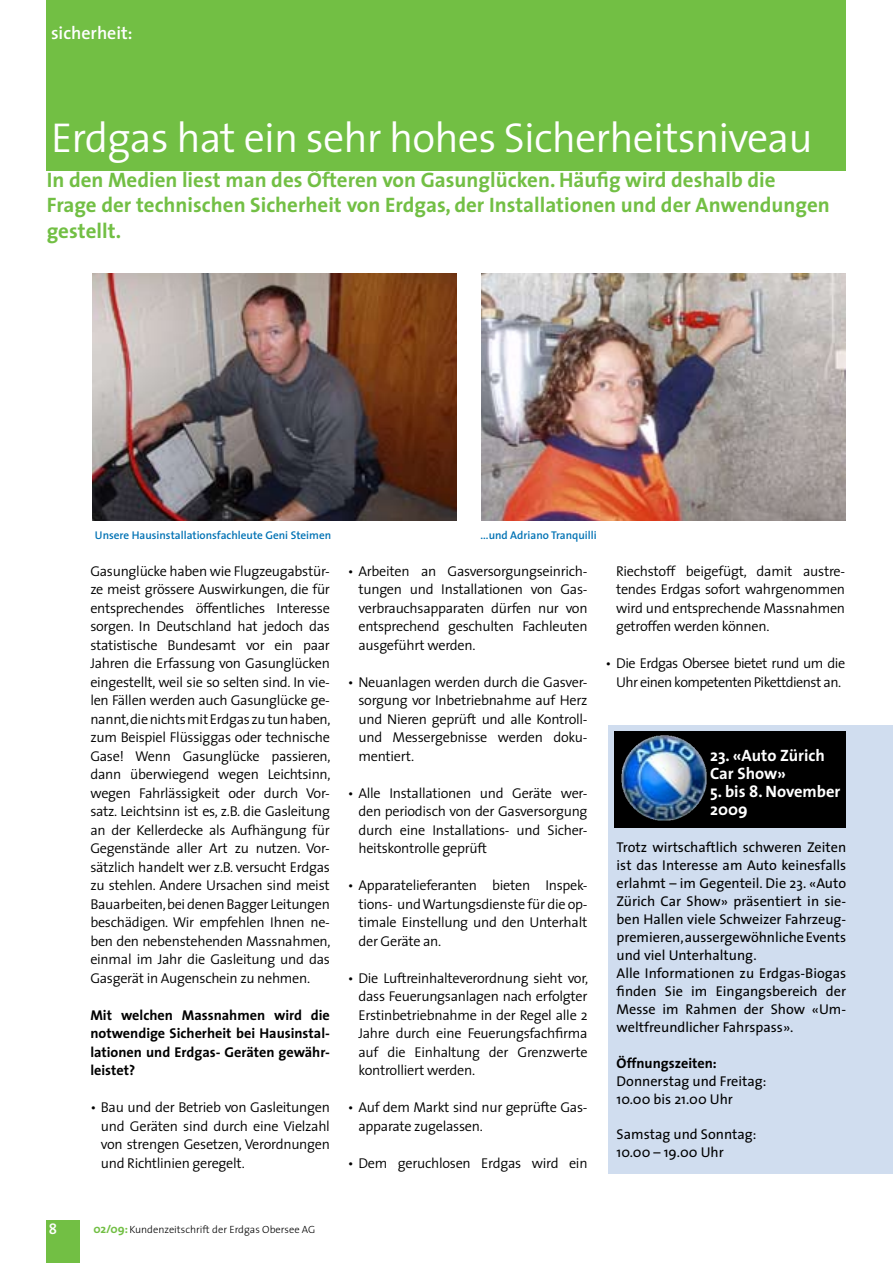
<style>
.page{position:relative;width:893px;height:1263px;background:#fff}
.page>*{position:absolute;margin:0;border:0;box-sizing:border-box;transform-origin:0 0}
.t1{font:300 42px "The Sans";letter-spacing:-.02em;color:#fff}
.t2{font:700 21px/25.2px "The Sans";color:#72bf44}
.t3{font:600 18px "The Sans";color:#fff}
.t4{font:700 16.5px/18px "The Sans";color:#fff}
.t5{font:600 15px "The Sans";color:#fff}
.t6{font:300 14.25px/18.5px "The Sans";letter-spacing:-.02em;color:#000;text-align:justify}
.t7{font:14.25px/18px "The Sans";color:#000}
.t8{font:700 14.25px/18.5px "The Sans";color:#000;text-align:justify}
.t9{font:300 14.25px/18.5px "The Sans";letter-spacing:-.04em;color:#000;text-align:center}
.t10{font:600 11.25px "The Sans";color:#0072b4}
.t11{font:300 10.5px "The Sans";color:#000}
.s1{font-weight:700;font-size:12px;color:#72bf44}
</style>
<div class="page">
<div style="left:608px;top:725px;width:285px;height:448px;background:#d0ddef"></div>
<div style="left:614px;top:731px;width:231px;height:96px;background:#000"></div>
<img style="left:621px;top:735px;width:86px;height:86px">
<img style="left:92px;top:273px;width:364px;height:247px">
<img style="left:482px;top:273px;width:363px;height:247px">
<div style="left:47px;top:0;width:799px;height:170px;background:#72bf44"></div>
<div style="left:47px;top:1220px;width:33px;height:43px;background:#72bf44"></div>
<p class="t3" style="left:51px;top:17px;width:83px">sicherheit:</p>
<h1 class="t1" style="left:51px;top:103px;width:763px">Erdgas hat ein sehr hohes Sicherheitsniveau</h1>
<h2 class="t2" style="left:47px;top:167px;width:784px">In den Medien liest man des Öfteren von Gasunglücken. Häufig wird deshalb die<br>Frage der technischen Sicherheit von Erdgas, der Installationen und der Anwendungen gestellt.</h2>
<p class="t10" style="left:95px;top:525px;width:238px">Unsere Hausinstallationsfachleute Geni Steimen</p>
<p class="t10" style="left:480px;top:525px;width:118px">...und Adriano Tranquilli</p>
<p class="t6" style="left:90px;top:561px;width:242px">Gasunglücke haben wie Flugzeugabstür&shy;ze meist grössere Auswirkungen, die für entsprechendes öffentliches Interesse sorgen. In Deutschland hat jedoch das statistische Bundesamt vor ein paar Jahren die Erfassung von Gasunglücken eingestellt, weil sie so selten sind. In vie&shy;len Fällen werden auch Gasunglücke ge&shy;nannt, die nichts mit Erdgas zu tun haben, zum Beispiel Flüssiggas oder technische Gase! Wenn Gasunglücke passieren, dann überwiegend wegen Leichtsinn, wegen Fahrlässigkeit oder durch Vor&shy;satz. Leichtsinn ist es, z.B. die Gasleitung an der Kellerdecke als Aufhängung für Gegenstände aller Art zu nutzen. Vor&shy;sätzlich handelt wer z.B. versucht Erdgas zu stehlen. Andere Ursachen sind meist Bauarbeiten, bei denen Bagger Leitungen beschädigen. Wir empfehlen Ihnen ne&shy;ben den nebenstehenden Massnahmen, einmal im Jahr die Gasleitung und das Gasgerät in Augenschein zu nehmen.</p>
<p class="t8" style="left:90px;top:1005px;width:241px">Mit welchen Massnahmen wird die notwendige Sicherheit bei Hausinstal&shy;lationen und Erdgas- Geräten gewähr&shy;leistet?</p>
<p class="t6" style="left:101px;top:1097px;width:231px;text-indent:-11px">• Bau und der Betrieb von Gasleitungen und Geräten sind durch eine Vielzahl von strengen Gesetzen, Verordnungen und Richtlinien geregelt.</p>
<p class="t6" style="left:358px;top:561px;width:231px;text-indent:-11px">• Arbeiten an Gasversorgungseinrich&shy;tungen und Installationen von Gas&shy;verbrauchsapparaten dürfen nur von entsprechend geschulten Fachleuten ausgeführt werden.</p>
<p class="t6" style="left:358px;top:672px;width:231px;text-indent:-11px">• Neuanlagen werden durch die Gasver&shy;sorgung vor Inbetriebnahme auf Herz und Nieren geprüft und alle Kontroll&shy;und Messergebnisse werden doku&shy;mentiert.</p>
<p class="t6" style="left:358px;top:783px;width:231px;text-indent:-11px">• Alle Installationen und Geräte wer&shy;den periodisch von der Gasversorgung durch eine Installations- und Sicher&shy;heitskontrolle geprüft</p>
<p class="t6" style="left:358px;top:875px;width:231px;text-indent:-11px">• Apparatelieferanten bieten Inspek&shy;tions- und Wartungsdienste für die op&shy;timale Einstellung und den Unterhalt der Geräte an.</p>
<p class="t6" style="left:358px;top:968px;width:231px;text-indent:-11px">• Die Luftreinhalteverordnung sieht vor, dass Feuerungsanlagen nach erfolgter Erstinbetriebnahme in der Regel alle 2<br>Jahre durch eine Feuerungsfachfirma auf die Einhaltung der Grenzwerte kontrolliert werden.</p>
<p class="t6" style="left:358px;top:1097px;width:231px;text-indent:-11px">• Auf dem Markt sind nur geprüfte Gas&shy;apparate zugelassen.</p>
<p class="t6" style="left:348px;top:1153px;width:241px">• Dem geruchlosen Erdgas wird ein</p>
<p class="t6" style="left:616px;top:561px;width:231px">Riechstoff beigefügt, damit austre&shy;tendes Erdgas sofort wahrgenommen wird und entsprechende Massnahmen getroffen werden können.</p>
<p class="t9" style="left:606px;top:654px;width:241px">• Die Erdgas Obersee bietet rund um die<br>Uhr einen kompetenten Pikettdienst an.</p>
<p class="t4" style="left:710px;top:746px;width:116px">23. «Auto Zürich<br>Car Show»</p>
<p class="t4" style="left:710px;top:782px;width:132px">5. bis 8. November<br>2009</p>
<p class="t7" style="left:617px;top:838px;width:231px">Trotz wirtschaftlich schweren Zeiten ist das Interesse am Auto keinesfalls erlahmt – im Gegenteil. Die 23. «Auto Zürich Car Show» präsentiert in sie&shy;ben Hallen viele Schweizer Fahrzeug&shy;premieren, aussergewöhnliche Events und viel Unterhaltung.<br>Alle Informationen zu Erdgas-Biogas finden Sie im Eingangsbereich der Messe im Rahmen der Show «Um&shy;weltfreundlicher Fahrspass».</p>
<p class="t8" style="left:617px;top:1053px;width:102px">Öffnungszeiten:</p>
<p class="t7" style="left:617px;top:1072px;width:151px">Donnerstag und Freitag:<br>10.00 bis 21.00 Uhr</p>
<p class="t7" style="left:617px;top:1125px;width:141px">Samstag und Sonntag:<br>10.00 – 19.00 Uhr</p>
<p class="t5" style="left:49px;top:1216px;width:10px">8</p>
<p class="t11" style="left:94px;top:1221px;width:223px"><span class="s1">02/09:</span> Kundenzeitschrift der Erdgas Obersee AG</p>
</div>
